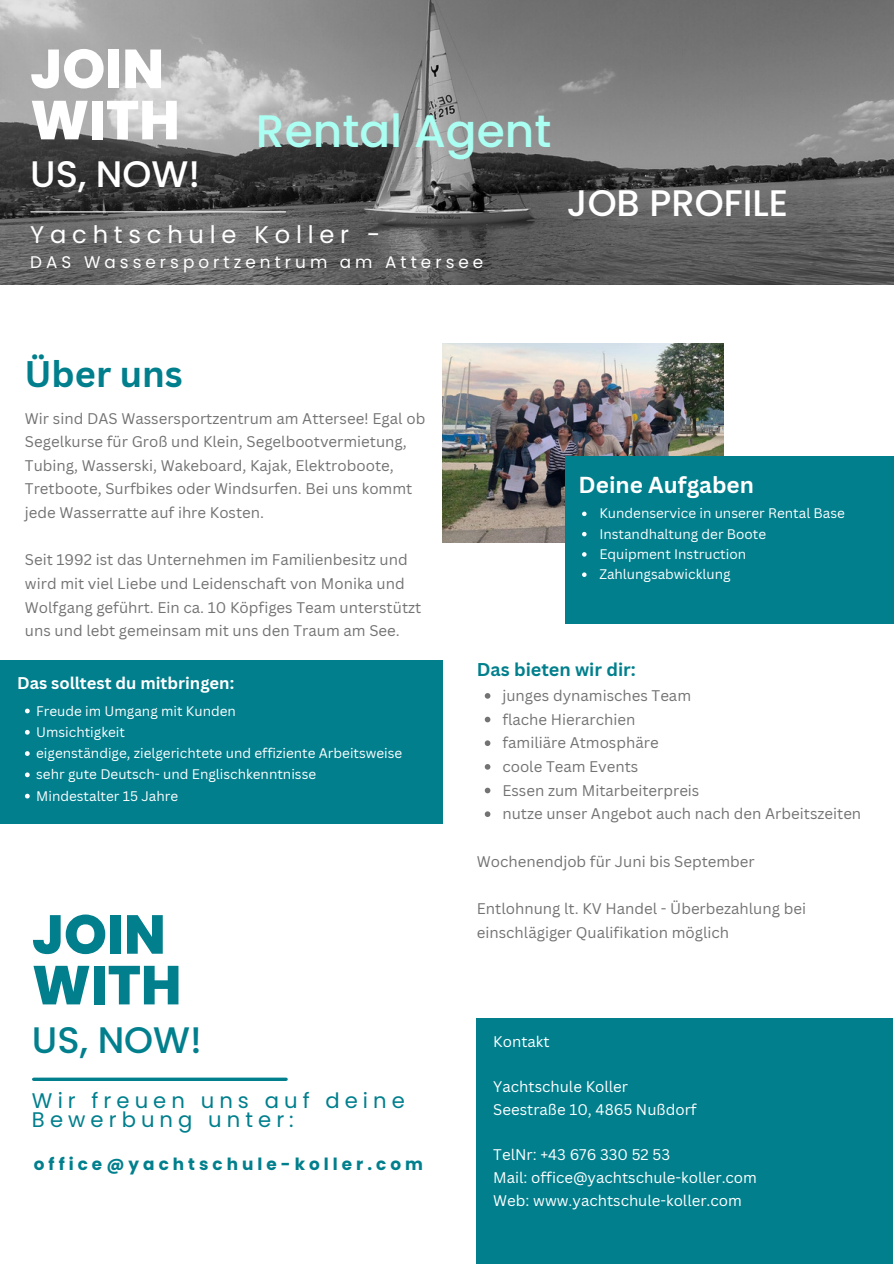
<style>
.page{position:relative;width:894px;height:1264px;background:#fff}
.page>*{position:absolute;margin:0;border:0;box-sizing:border-box;transform-origin:0 0}
.t1{font:800 54.75px/51.3px "Poppins";color:#fff}
.t2{font:800 54.75px/50.7px "Poppins";color:#017f8d}
.t3{font:500 45.6px "Poppins";color:#abfff2}
.t4{font:500 36.9px "Poppins";color:#fff}
.t5{font:500 36.9px "Poppins";color:#017f8d}
.t6{font:700 36px "Canva Sans";color:#017f8d}
.t7{font:24.15px "Poppins";letter-spacing:.24em;color:#fff}
.t8{font:700 22.5px "Canva Sans";color:#fff}
.t9{font:21.15px/19.2px "Poppins";letter-spacing:.24em;color:#017f8d}
.t10{font:700 18px "Canva Sans";color:#017f8d}
.t11{font:16.8px "Poppins";letter-spacing:.24em;color:#fff}
.t12{font:700 16.8px "Poppins";letter-spacing:.24em;color:#017f8d}
.t13{font:700 16.5px "Canva Sans";color:#fff}
.t14{font:15px/23.7px "Canva Sans";color:#737373}
.t15{font:15px/22.8px "Canva Sans";color:#fff}
.t16{font:13.5px/21.3px "Canva Sans";color:#fff}
</style>
<div class="page">
<img style="left:0;top:0;width:893px;height:284px">
<img style="left:442px;top:343px;width:281px;height:199px">
<div style="left:565px;top:456px;width:328px;height:168px;background:#017f8d"></div>
<svg style="left:582px;top:511px;width:4px;height:5px"></svg>
<svg style="left:582px;top:532px;width:4px;height:4px"></svg>
<svg style="left:582px;top:552px;width:4px;height:4px"></svg>
<svg style="left:582px;top:572px;width:4px;height:5px"></svg>
<div style="left:0;top:660px;width:442px;height:164px;background:#017f8d"></div>
<svg style="left:25px;top:708px;width:5px;height:5px"></svg>
<svg style="left:25px;top:730px;width:5px;height:4px"></svg>
<svg style="left:25px;top:751px;width:5px;height:5px"></svg>
<svg style="left:25px;top:772px;width:5px;height:5px"></svg>
<svg style="left:25px;top:793px;width:5px;height:5px"></svg>
<svg style="left:484px;top:693px;width:6px;height:5px"></svg>
<svg style="left:484px;top:716px;width:6px;height:6px"></svg>
<svg style="left:484px;top:740px;width:6px;height:6px"></svg>
<svg style="left:484px;top:764px;width:6px;height:5px"></svg>
<svg style="left:484px;top:787px;width:6px;height:6px"></svg>
<svg style="left:484px;top:811px;width:6px;height:6px"></svg>
<div style="left:476px;top:1018px;width:416px;height:245px;background:#017f8d"></div>
<hr style="left:31px;top:211px;width:254px;height:1px;background:#fff">
<hr style="left:34px;top:1077px;width:252px;height:3px;background:#017f8d">
<h1 class="t1" style="left:30px;top:43px;width:151px">JOIN<br>WITH</h1>
<h3 class="t4" style="left:30px;top:148px;width:171px">US, NOW!</h3>
<h3 class="t7" style="left:30px;top:218px;width:351px">Yachtschule Koller -</h3>
<h2 class="t3" style="left:256px;top:99px;width:297px">Rental Agent</h2>
<p class="t11" style="left:30px;top:250px;width:454px">DAS Wassersportzentrum am Attersee</p>
<h3 class="t4" style="left:566px;top:177px;width:223px">JOB PROFILE</h3>
<h3 class="t6" style="left:24px;top:348px;width:160px">Über uns</h3>
<p class="t14" style="left:25px;top:406px;width:402px">Wir sind DAS Wassersportzentrum am Attersee! Egal ob Segelkurse für Groß und Klein, Segelbootvermietung, Tubing, Wasserski, Wakeboard, Kajak, Elektroboote, Tretboote, Surfbikes oder Windsurfen. Bei uns kommt jede Wasserratte auf ihre Kosten.</p>
<p class="t14" style="left:25px;top:548px;width:398px">Seit 1992 ist das Unternehmen im Familienbesitz und wird mit viel Liebe und Leidenschaft von Monika und Wolfgang geführt. Ein ca. 10 Köpfiges Team unterstützt uns und lebt gemeinsam mit uns den Traum am See.</p>
<h3 class="t8" style="left:578px;top:469px;width:177px">Deine Aufgaben</h3>
<p class="t16" style="left:599px;top:503px;width:247px;line-height:20.2px">Kundenservice in unserer Rental Base<br>Instandhaltung der Boote<br>Equipment Instruction<br>Zahlungsabwicklung</p>
<p class="t13" style="left:17px;top:671px;width:219px">Das solltest du mitbringen:</p>
<p class="t16" style="left:36px;top:699px;width:367px">Freude im Umgang mit Kunden<br>Umsichtigkeit<br>eigenständige, zielgerichtete und effiziente Arbeitsweise sehr gute Deutsch- und Englischkenntnisse Mindestalter 15 Jahre</p>
<h1 class="t2" style="left:32px;top:909px;width:151px">JOIN<br>WITH</h1>
<h3 class="t5" style="left:32px;top:1014px;width:171px">US, NOW!</h3>
<h3 class="t9" style="left:32px;top:1090px;width:374px">Wir freuen uns auf deine<br>Bewerbung unter:</h3>
<p class="t12" style="left:34px;top:1152px;width:390px">office@yachtschule-koller.com</p>
<p class="t10" style="left:476px;top:657px;width:160px">Das bieten wir dir:</p>
<p class="t14" style="left:502px;top:683px;width:360px">junges dynamisches Team<br>flache Hierarchien<br>familiäre Atmosphäre<br>coole Team Events<br>Essen zum Mitarbeiterpreis<br>nutze unser Angebot auch nach den Arbeitszeiten</p>
<p class="t14" style="left:476px;top:848px;width:279px">Wochenendjob für Juni bis September</p>
<p class="t14" style="left:476px;top:896px;width:330px">Entlohnung lt. KV Handel - Überbezahlung bei einschlägiger Qualifikation möglich</p>
<p class="t15" style="left:493px;top:1029px;width:58px">Kontakt</p>
<p class="t15" style="left:493px;top:1074px;width:205px">Yachtschule Koller<br>Seestraße 10, 4865 Nußdorf</p>
<p class="t15" style="left:493px;top:1143px;width:265px">TelNr: +43 676 330 52 53<br>Mail: office@yachtschule-koller.com<br>Web: www.yachtschule-koller.com</p>
</div>
